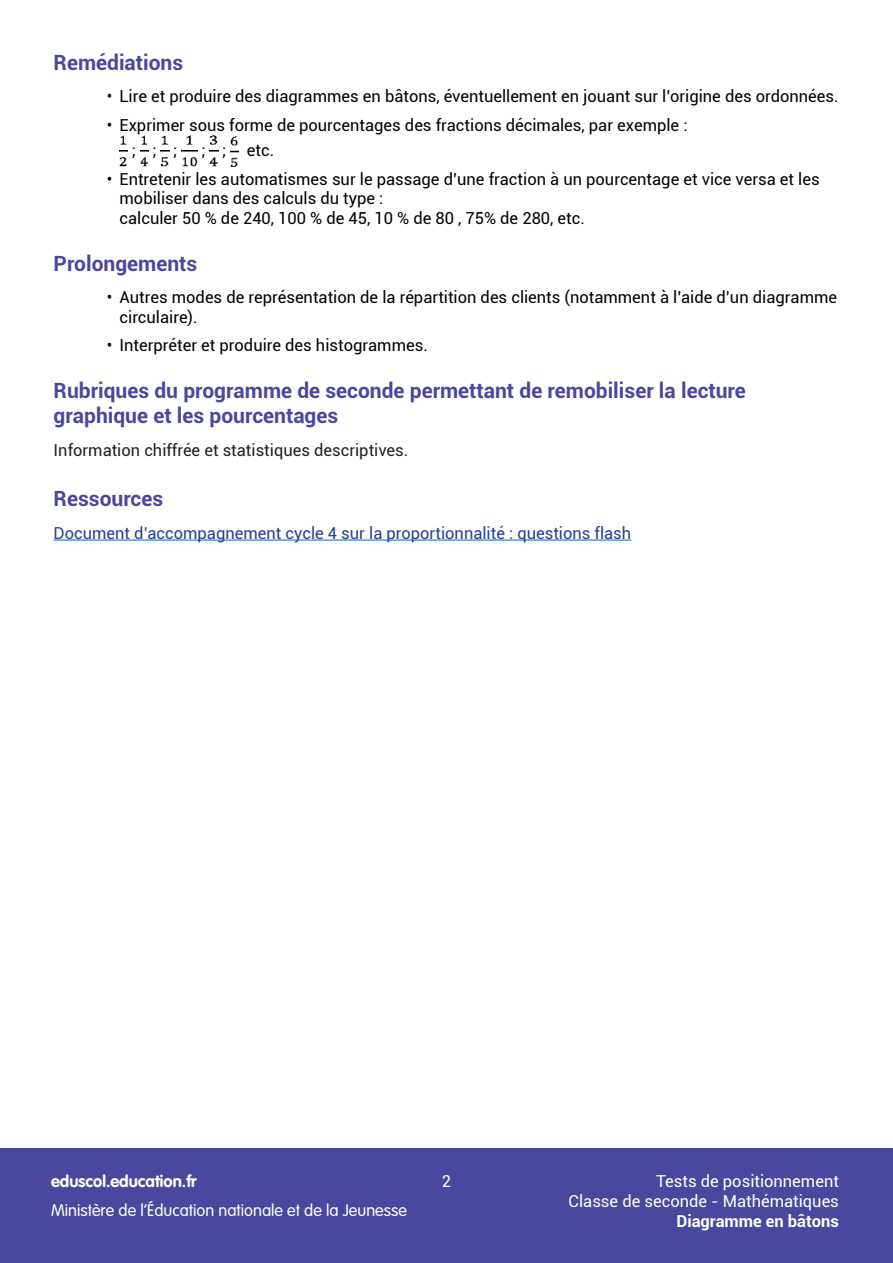
<style>
.page{position:relative;width:893px;height:1263px;background:#fff}
.page>*{position:absolute;margin:0;border:0;box-sizing:border-box;transform-origin:0 0}
.Titre2{font:700 21px/25.2px "Roboto";color:#4a489e}
.t1{font:16.5px/19.8px "Roboto";color:#000}
.t2{font:16.5px "Roboto";color:#253f8e}
.t3{font:16.5px/19.8px "Roboto";color:#fff;text-align:right}
.t4{font:16.5px "Roboto";color:#231f20}
.t5{font:300 16.5px "VAG Rounded Std";color:#fff}
.t6{font:700 16.5px "VAG Rounded Std";color:#fff}
.t7{font:700 16.5px "Roboto";color:#fff}
</style>
<div class="page">
<div style="left:0;top:1148px;width:893px;height:115px;background:#4a489e"></div>
<hr style="left:54px;top:540px;width:577px;height:1px;background:#0563c1">
<img style="left:120px;top:135px;width:8px;height:32px">
<img style="left:140px;top:135px;width:8px;height:32px">
<img style="left:161px;top:135px;width:8px;height:32px">
<img style="left:182px;top:135px;width:15px;height:32px">
<img style="left:210px;top:135px;width:8px;height:32px">
<img style="left:230px;top:136px;width:9px;height:31px">
<p class="Titre2" style="left:54px;top:49px;width:131px">Remédiations</p>
<p class="t1" style="left:107px;top:86px;width:733px">• Lire et produire des diagrammes en bâtons, éventuellement en jouant sur l’origine des ordonnées.</p>
<p class="t1" style="left:132px;top:111px;width:557px;line-height:25.7px;text-indent:-25px">• Exprimer sous forme de pourcentages des fractions décimales, par exemple : ; ; ;</p>
<p class="t1" style="left:201px;top:140px;width:74px">; ; etc.</p>
<p class="t1" style="left:120px;top:168px;width:702px;text-indent:-13px">• Entretenir les automatismes sur le passage d’une fraction à un pourcentage et vice versa et les mobiliser dans des calculs du type :<br>calculer 50 % de 240, 100 % de 45, 10 % de 80 , 75% de 280, etc.</p>
<p class="Titre2" style="left:54px;top:250px;width:145px">Prolongements</p>
<p class="t1" style="left:120px;top:287px;width:719px;text-indent:-13px">• Autres modes de représentation de la répartition des clients (notamment à l’aide d’un diagramme circulaire).</p>
<p class="t1" style="left:107px;top:335px;width:323px">• Interpréter et produire des histogrammes.</p>
<p class="Titre2" style="left:54px;top:377px;width:694px">Rubriques du programme de seconde permettant de remobiliser la lecture graphique et les pourcentages</p>
<p class="t4" style="left:54px;top:438px;width:356px">Information chiffrée et statistiques descriptives.</p>
<p class="Titre2" style="left:54px;top:485px;width:111px">Ressources</p>
<p class="t2" style="left:54px;top:521px;width:579px">Document d’accompagnement cycle 4 sur la proportionnalité : questions flash</p>
<p class="t6" style="left:51px;top:1172px;width:147px">eduscol.education.fr</p>
<p class="t5" style="left:51px;top:1200px;width:357px">Ministère de l’Éducation nationale et de la Jeunesse</p>
<p class="t3" style="left:442px;top:1171px;width:11px">2</p>
<p class="t3" style="left:569px;top:1171px;width:272px">Tests de positionnement<br>Classe de seconde - Mathématiques</p>
<p class="t7" style="left:676px;top:1209px;width:164px">Diagramme en bâtons</p>
</div>
